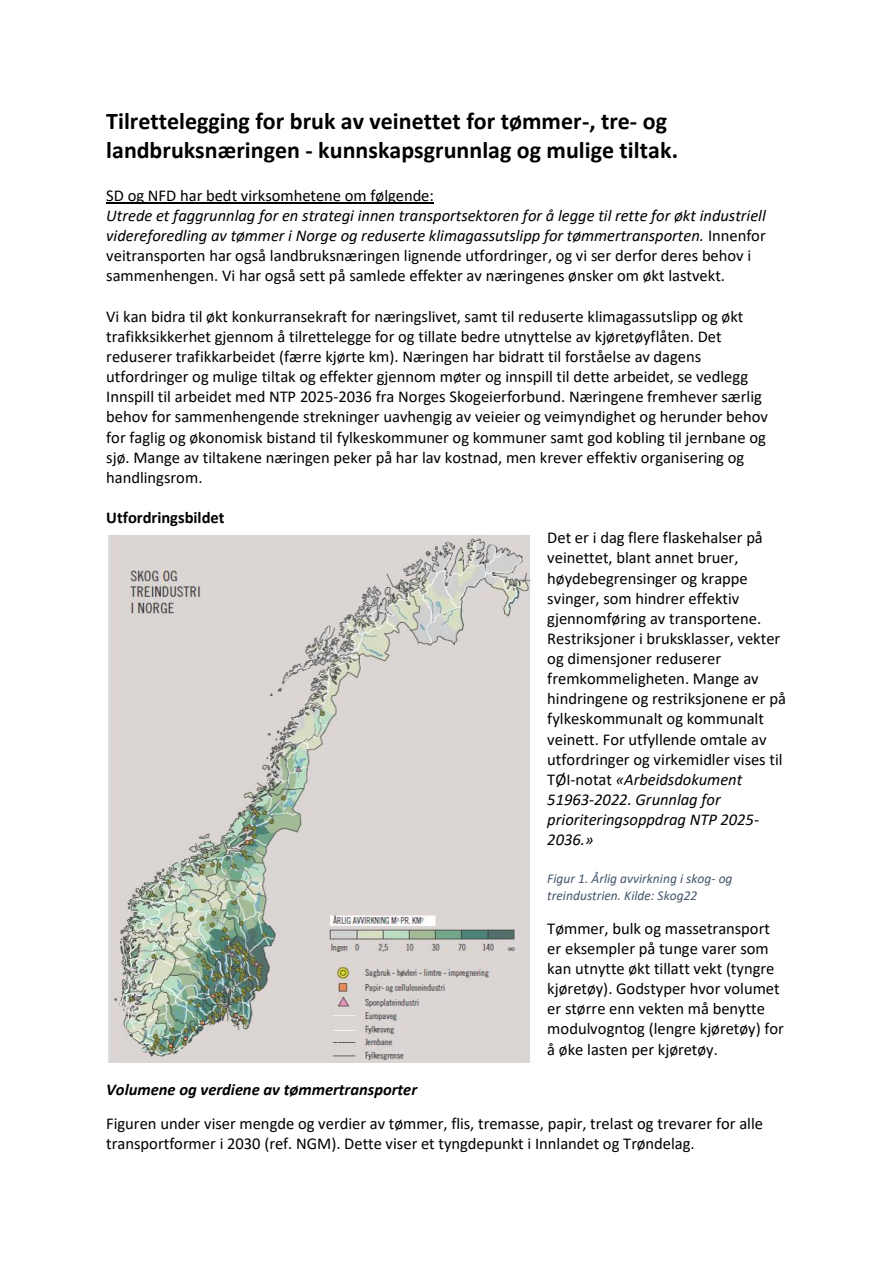
<style>
.page{position:relative;width:893px;height:1263px;background:#fff}
.page>*{position:absolute;margin:0;border:0;box-sizing:border-box;transform-origin:0 0}
.t1{font:700 24px/29.4px "Calibri";color:#000}
.t2{font:16.5px/20.1px "Calibri";color:#000}
.t3{font:italic 700 16.5px "Calibri";color:#000}
.t4{font:700 16.5px "Calibri";color:#000}
.t5{font:italic 13.5px/16.5px "Calibri";color:#44546a}
.s1{font-style:italic}
</style>
<div class="page">
<hr style="left:106px;top:203px;width:328px;height:1px;background:#000">
<img style="left:108px;top:535px;width:423px;height:527px">
<p class="t1" style="left:106px;top:108px;width:574px">Tilrettelegging for bruk av veinettet for tømmer-, tre- og landbruksnæringen - kunnskapsgrunnlag og mulige tiltak.</p>
<p class="t2" style="left:106px;top:187px;width:329px">SD og NFD har bedt virksomhetene om følgende:</p>
<p class="t2" style="left:106px;top:207px;width:661px"><span class="s1">Utrede et faggrunnlag for en strategi innen transportsektoren for å legge til rette for økt industriell videreforedling av tømmer i Norge og reduserte klimagassutslipp for tømmertransporten.</span> Innenfor veitransporten har også landbruksnæringen lignende utfordringer, og vi ser derfor deres behov i sammenhengen. Vi har også sett på samlede effekter av næringenes ønsker om økt lastvekt.</p>
<p class="t2" style="left:106px;top:307px;width:663px">Vi kan bidra til økt konkurransekraft for næringslivet, samt til reduserte klimagassutslipp og økt trafikksikkerhet gjennom å tilrettelegge for og tillate bedre utnyttelse av kjøretøyflåten. Det reduserer trafikkarbeidet (færre kjørte km). Næringen har bidratt til forståelse av dagens utfordringer og mulige tiltak og effekter gjennom møter og innspill til dette arbeidet, se vedlegg Innspill til arbeidet med NTP 2025-2036 fra Norges Skogeierforbund. Næringene fremhever særlig behov for sammenhengende strekninger uavhengig av veieier og veimyndighet og herunder behov for faglig og økonomisk bistand til fylkeskommuner og kommuner samt god kobling til jernbane og sjø. Mange av tiltakene næringen peker på har lav kostnad, men krever effektiv organisering og handlingsrom.</p>
<p class="t4" style="left:106px;top:511px;width:120px">Utfordringsbildet</p>
<p class="t2" style="left:547px;top:529px;width:240px">Det er i dag flere flaskehalser på veinettet, blant annet bruer, høydebegrensinger og krappe svinger, som hindrer effektiv gjennomføring av transportene.<br>Restriksjoner i bruksklasser, vekter og dimensjoner reduserer fremkommeligheten. Mange av hindringene og restriksjonene er på fylkeskommunalt og kommunalt veinett. For utfyllende omtale av utfordringer og virkemidler vises til<br>TØI-notat <span class="s1">«Arbeidsdokument<br>51963-2022. Grunnlag for prioriteringsoppdrag NTP 2025-<br>2036.»</span></p>
<p class="t5" style="left:547px;top:871px;width:187px">Figur 1. Årlig avvirkning i skog- og treindustrien. Kilde: Skog22</p>
<p class="t2" style="left:547px;top:919px;width:238px">Tømmer, bulk og massetransport er eksempler på tunge varer som kan utnytte økt tillatt vekt (tyngre kjøretøy). Godstyper hvor volumet er større enn vekten må benytte modulvogntog (lengre kjøretøy) for å øke lasten per kjøretøy.</p>
<p class="t3" style="left:106px;top:1082px;width:313px">Volumene og verdiene av tømmertransporter</p>
<p class="t2" style="left:106px;top:1114px;width:658px">Figuren under viser mengde og verdier av tømmer, flis, tremasse, papir, trelast og trevarer for alle transportformer i 2030 (ref. NGM). Dette viser et tyngdepunkt i Innlandet og Trøndelag.</p>
</div>
